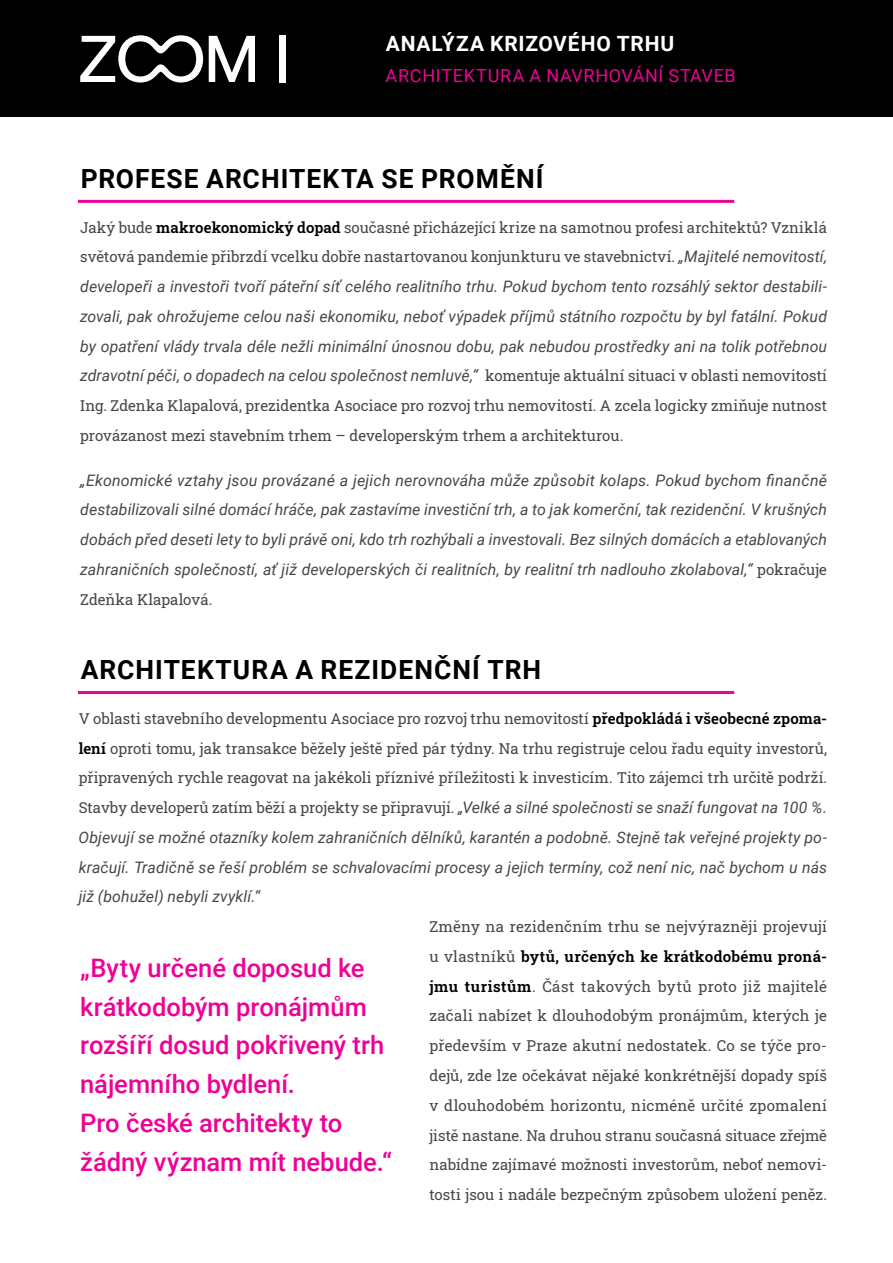
<style>
.page{position:relative;width:893px;height:1263px;background:#fff}
.page>*{position:absolute;margin:0;border:0;box-sizing:border-box;transform-origin:0 0}
.t1{font:700 26.4px "Roboto";letter-spacing:.04em;color:#000}
.t2{font:500 25.5px/38.7px "Roboto";color:#ef0096}
.t3{font:700 21px "Roboto";letter-spacing:.045em;color:#fff}
.t4{font:18px "Roboto";letter-spacing:.035em;color:#ef0096}
.t5{font:italic 15.9px/29.7px "Roboto";letter-spacing:.005em;color:#474746;text-align:justify}
.t6{font:15px/29.7px "Roboto Slab";letter-spacing:.005em;color:#474746}
.s1{font-weight:600;color:#000}
.s2{font-family:"Roboto";font-style:italic;font-size:15.9px}
.s3{font-family:"Roboto Slab";font-style:normal;font-size:15px}
</style>
<div class="page">
<div style="left:0;top:0;width:893px;height:116px;background:#000"></div>
<svg style="left:80px;top:35px;width:175px;height:48px"></svg>
<div style="left:279px;top:35px;width:7px;height:48px;background:#fff"></div>
<hr style="left:78px;top:691px;width:656px;height:3px;background:#ef0096">
<hr style="left:78px;top:200px;width:656px;height:3px;background:#ef0096">
<h3 class="t3" style="left:386px;top:29px;width:290px">ANALÝZA KRIZOVÉHO TRHU</h3>
<p class="t4" style="left:386px;top:63px;width:352px">ARCHITEKTURA A NAVRHOVÁNÍ STAVEB</p>
<h1 class="t1" style="left:81px;top:160px;width:464px">PROFESE ARCHITEKTA SE PROMĚNÍ</h1>
<p class="t6" style="left:80px;top:212px;width:748px">Jaký bude <span class="s1">makroekonomický dopad</span> současné přicházející krize na samotnou profesi architektů? Vzniklá světová pandemie přibrzdí vcelku dobře nastartovanou konjunkturu ve stavebnictví. <span class="s2">„Majitelé nemovitostí,</span></p>
<p class="t5" style="left:80px;top:271px;width:748px">developeři a investoři tvoří páteřní síť celého realitního trhu. Pokud bychom tento rozsáhlý sektor destabili&shy;zovali, pak ohrožujeme celou naši ekonomiku, neboť výpadek příjmů státního rozpočtu by byl fatální. Pokud by opatření vlády trvala déle nežli minimální únosnou dobu, pak nebudou prostředky ani na tolik potřebnou zdravotní péči, o dopadech na celou společnost nemluvě,“ <span class="s3">komentuje aktuální situaci v oblasti nemovitostí</span></p>
<p class="t6" style="left:80px;top:390px;width:748px">Ing. Zdenka Klapalová, prezidentka Asociace pro rozvoj trhu nemovitostí. A zcela logicky zmiňuje nutnost provázanost mezi stavebním trhem – developerským trhem a architekturou.</p>
<p class="t5" style="left:80px;top:464px;width:748px">„Ekonomické vztahy jsou provázané a jejich nerovnováha může způsobit kolaps. Pokud bychom finančně destabilizovali silné domácí hráče, pak zastavíme investiční trh, a to jak komerční, tak rezidenční. V krušných dobách před deseti lety to byli právě oni, kdo trh rozhýbali a investovali. Bez silných domácích a etablovaných zahraničních společností, ať již developerských či realitních, by realitní trh nadlouho zkolaboval,“ <span class="s3">pokračuje</span></p>
<p class="t6" style="left:80px;top:584px;width:134px">Zdeňka Klapalová.</p>
<h1 class="t1" style="left:81px;top:651px;width:462px">ARCHITEKTURA A REZIDENČNÍ TRH</h1>
<p class="t6" style="left:79px;top:703px;width:750px;text-align:justify">V oblasti stavebního developmentu Asociace pro rozvoj trhu nemovitostí <span class="s1">předpokládá i všeobecné zpoma&shy;lení</span> oproti tomu, jak transakce běžely ještě před pár týdny. Na trhu registruje celou řadu equity investorů, připravených rychle reagovat na jakékoli příznivé příležitosti k investicím. Tito zájemci trh určitě podrží.<br>Stavby developerů zatím běží a projekty se připravují. <span class="s2">„Velké a silné společnosti se snaží fungovat na 100 %.</span></p>
<p class="t5" style="left:79px;top:822px;width:750px">Objevují se možné otazníky kolem zahraničních dělníků, karantén a podobně. Stejně tak veřejné projekty po&shy;kračují. Tradičně se řeší problém se schvalovacími procesy a jejich termíny, což není nic, nač bychom u nás již (bohužel) nebyli zvyklí.“</p>
<h2 class="t2" style="left:80px;top:947px;width:313px">„Byty určené doposud ke krátkodobým pronájmům rozšíří dosud pokřivený trh nájemního bydlení.<br>Pro české architekty to žádný význam mít nebude.“</h2>
<p class="t6" style="left:429px;top:911px;width:399px;text-align:justify">Změny na rezidenčním trhu se nejvýrazněji projevují u vlastníků <span class="s1">bytů, určených ke krátkodobému proná&shy;jmu turistům</span>. Část takových bytů proto již majitelé začali nabízet k dlouhodobým pronájmům, kterých je především v Praze akutní nedostatek. Co se týče pro&shy;dejů, zde lze očekávat nějaké konkrétnější dopady spíš v dlouhodobém horizontu, nicméně určité zpomalení jistě nastane. Na druhou stranu současná situace zřejmě nabídne zajímavé možnosti investorům, neboť nemovi&shy;tosti jsou i nadále bezpečným způsobem uložení peněz.</p>
</div>
